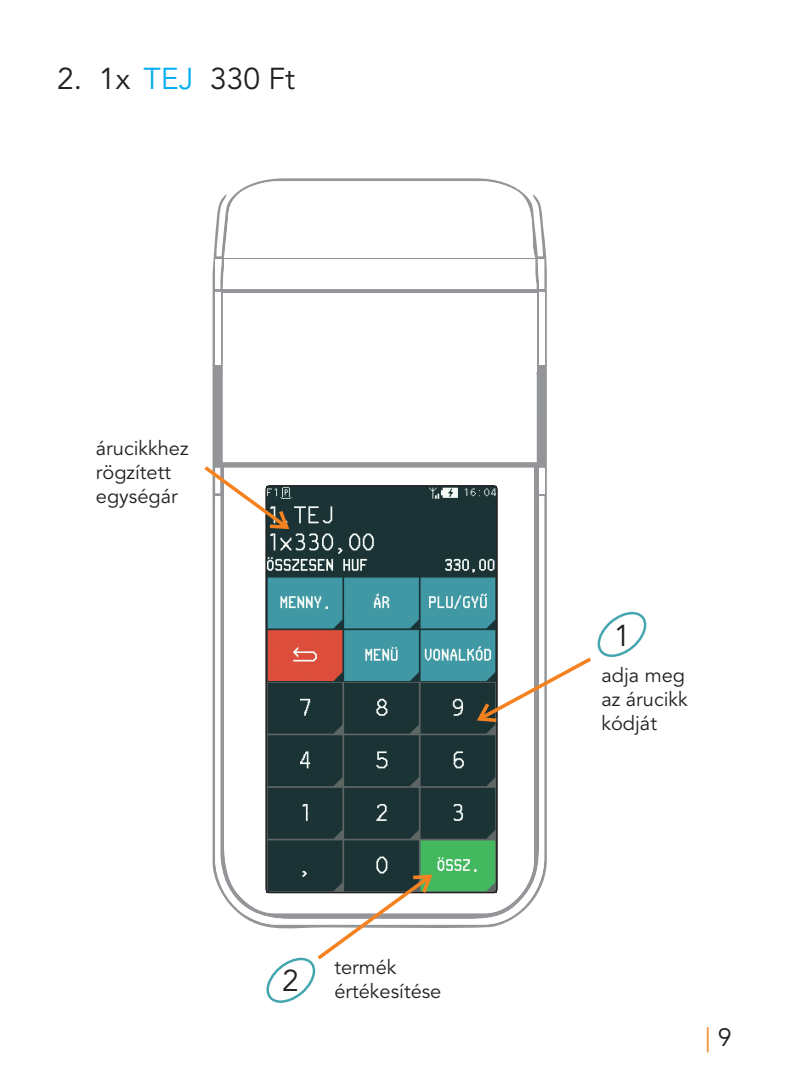
<style>
.page{position:relative;width:787px;height:1092px;background:#fff}
.page>*{position:absolute;margin:0;border:0;box-sizing:border-box;transform-origin:0 0}
.t1{font:30px "Avenir LT Pro";color:#231f20}
.t2{font:25px "Avenir LT Pro";color:#f58220}
.t3{font:20px/24px "Avenir LT Pro";color:#231f20}
.s1{color:#00aeef}
.s2{color:#231f20}
</style>
<div class="page">
<svg style="left:597px;top:612px;width:49px;height:45px"></svg>
<svg style="left:212px;top:178px;width:335px;height:750px;fill:#989a9d"></svg>
<div style="left:223px;top:293px;width:313px;height:78px;background:#fff"></div>
<svg style="left:215px;top:496px;width:329px;height:428px"></svg>
<div style="left:215px;top:292px;width:5px;height:72px;background:#fff"></div>
<div style="left:539px;top:292px;width:5px;height:72px;background:#fff"></div>
<svg style="left:215px;top:181px;width:329px;height:108px"></svg>
<div style="left:539px;top:468px;width:5px;height:25px;background:#fff"></div>
<svg style="left:265px;top:529px;width:233px;height:364px;background:#395958"></svg>
<svg style="left:266px;top:874px;width:166px;height:128px"></svg>
<svg style="left:477px;top:657px;width:114px;height:65px"></svg>
<svg style="left:204px;top:363px;width:332px;height:166px"></svg>
<h1 class="t1" style="left:57px;top:61px;width:239px">2. 1x <span class="s1">TEJ</span> 330 Ft</h1>
<p class="t3" style="left:96px;top:437px;width:94px">árucikkhez rögzített egységár</p>
<p class="t3" style="left:282px;top:955px;width:161px;text-align:center">termék<br><sup>2</sup> értékesítése</p>
<h1 class="t1" style="left:613px;top:618px;width:18px">1</h1>
<p class="t3" style="left:601px;top:663px;width:88px">adja meg az árucikk kódját</p>
<p class="t2" style="left:705px;top:1022px;width:28px">| <span class="s2">9</span></p>
</div>
